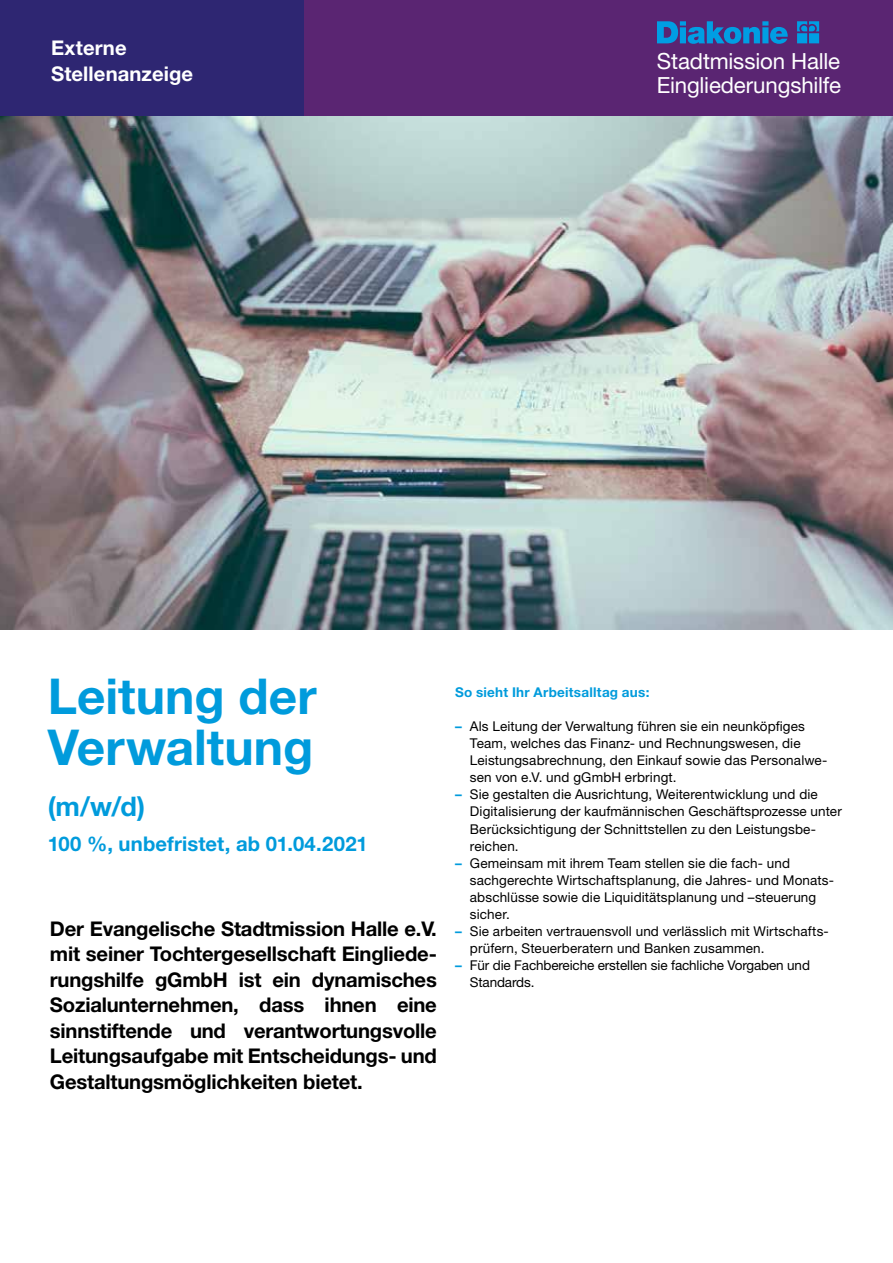
<style>
.page{position:relative;width:893px;height:1263px;background:#fff}
.page>*{position:absolute;margin:0;border:0;box-sizing:border-box;transform-origin:0 0}
.t1{font:700 49.5px/51px "Helvetica Neue LT Std";color:#009bdc}
.t2{font:700 27px "Helvetica Neue LT Std";color:#009bdc}
.t3{font:22.2px/23.9px "Helvetica Neue LT Std";letter-spacing:-.01em;color:#fff}
.t4{font:700 20.25px/25.5px "Helvetica Neue LT Std";letter-spacing:-.01em;color:#000;text-align:justify}
.t5{font:700 20.25px "Helvetica Neue LT Std";letter-spacing:.005em;color:#009bdc}
.t6{font:700 20.25px/25.5px "Helvetica Neue LT Std";letter-spacing:.005em;color:#fff}
.t7{font:13.5px/17px "Helvetica Neue LT Std";letter-spacing:.01em;color:#000}
.t8{font:13.5px/17px "Helvetica Neue LT Std";letter-spacing:-.01em;color:#000}
.t9{font:700 13.5px "Helvetica Neue LT Std";letter-spacing:.02em;color:#009bdc}
.s1{font-weight:700;color:#009bdc}
</style>
<div class="page">
<div style="left:303px;top:0;width:590px;height:117px;background:#5a2572"></div>
<div style="left:0;top:0;width:303px;height:117px;background:#2e2672"></div>
<img style="left:0;top:117px;width:893px;height:512px">
<svg style="left:657px;top:21px;width:162px;height:23px"></svg>
<h3 class="t6" style="left:51px;top:35px;width:144px">Externe<br>Stellenanzeige</h3>
<h3 class="t3" style="left:657px;top:49px;width:185px">Stadtmission Halle<br>Eingliederungshilfe</h3>
<h1 class="t1" style="left:48px;top:670px;width:270px">Leitung der<br>Verwaltung</h1>
<h2 class="t2" style="left:48px;top:790px;width:99px">(m/w/d)</h2>
<h3 class="t5" style="left:48px;top:831px;width:321px">100 %, unbefristet, ab 01.04.2021</h3>
<p class="t4" style="left:50px;top:915px;width:388px">Der Evangelische Stadtmission Halle e.V. mit seiner Tochtergesellschaft Eingliede&shy;rungshilfe gGmbH ist ein dynamisches Sozialunternehmen, dass ihnen eine sinnstiftende und verantwortungsvolle Leitungsaufgabe mit Entscheidungs- und Gestaltungsmöglichkeiten bietet.</p>
<p class="t9" style="left:455px;top:684px;width:196px">So sieht Ihr Arbeitsalltag aus:</p>
<p class="t7" style="left:470px;top:718px;width:359px;text-indent:-15px"><span class="s1">–</span> Als Leitung der Verwaltung führen sie ein neunköpfiges Team, welches das Finanz- und Rechnungswesen, die Leistungsabrechnung, den Einkauf sowie das Personalwe&shy;sen von e.V. und gGmbH erbringt.</p>
<p class="t7" style="left:470px;top:786px;width:374px;text-indent:-15px"><span class="s1">–</span> Sie gestalten die Ausrichtung, Weiterentwicklung und die Digitalisierung der kaufmännischen Geschäftsprozesse unter Berücksichtigung der Schnittstellen zu den Leistungsbe&shy;reichen.</p>
<p class="t7" style="left:470px;top:854px;width:366px;text-indent:-15px"><span class="s1">–</span> Gemeinsam mit ihrem Team stellen sie die fach- und sachgerechte Wirtschaftsplanung, die Jahres- und Monats&shy;abschlüsse sowie die Liquiditätsplanung und –steuerung sicher.</p>
<p class="t7" style="left:470px;top:922px;width:360px;text-indent:-15px"><span class="s1">–</span> Sie arbeiten vertrauensvoll und verlässlich mit Wirtschafts&shy;prüfern, Steuerberatern und Banken zusammen.</p>
<p class="t8" style="left:470px;top:956px;width:342px;text-indent:-15px"><span class="s1">–</span> Für die Fachbereiche erstellen sie fachliche Vorgaben und<br>Standards.</p>
</div>
